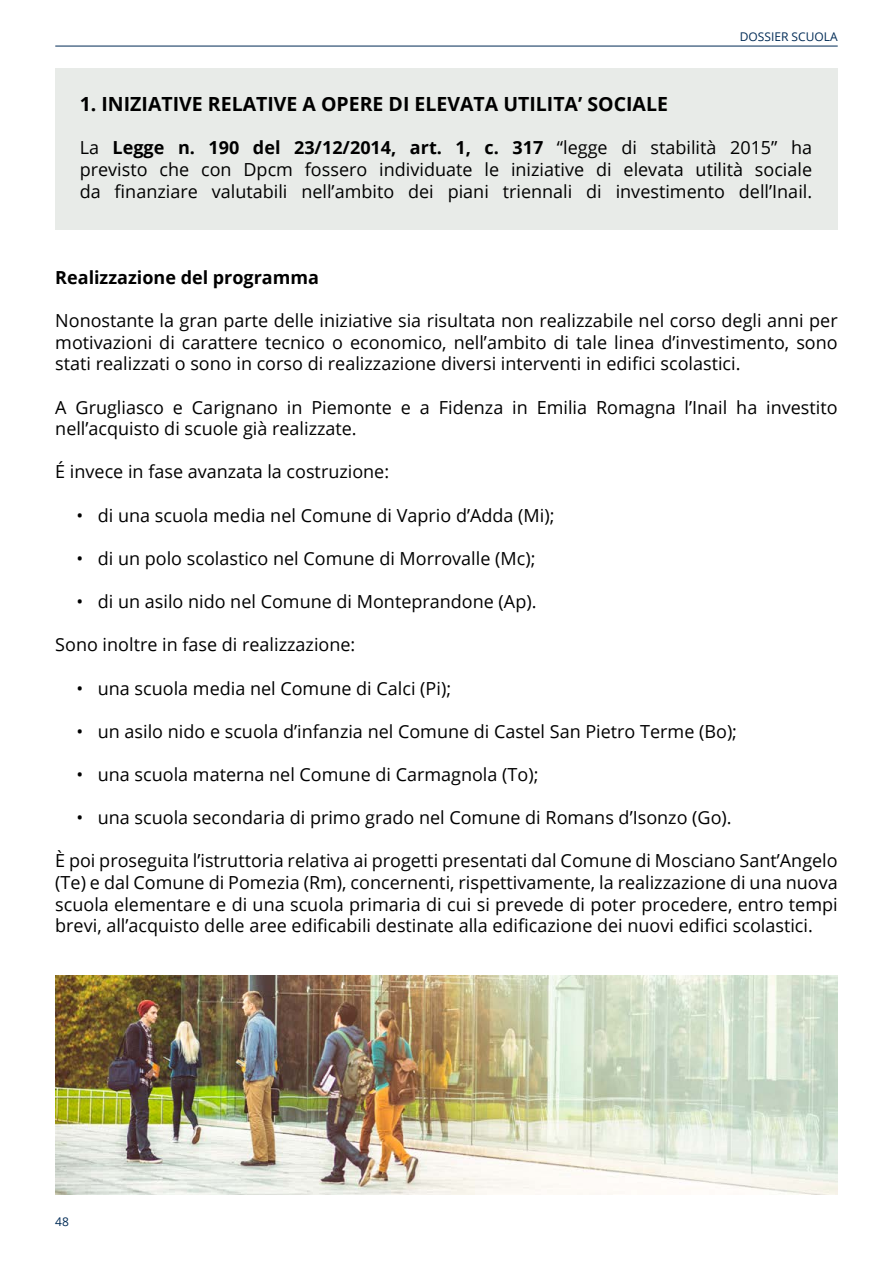
<style>
.page{position:relative;width:893px;height:1263px;background:#fff}
.page>*{position:absolute;margin:0;border:0;box-sizing:border-box;transform-origin:0 0}
.t1{font:700 19.5px "Open Sans";color:#000}
.t2{font:18px/21.6px "Open Sans";color:#000;text-align:justify}
.t3{font:700 18px "Open Sans";color:#000}
.t4{font:12px "Open Sans";color:#002b56}
.s1{font-weight:700}
</style>
<div class="page">
<hr style="left:55px;top:46px;width:783px;height:1px;background:#002b56">
<img style="left:55px;top:975px;width:783px;height:220px">
<div style="left:55px;top:68px;width:783px;height:162px;background:#e8ebe8"></div>
<p class="t4" style="left:740px;top:29px;width:99px">DOSSIER SCUOLA</p>
<p class="t1" style="left:80px;top:90px;width:590px">1. INIZIATIVE RELATIVE A OPERE DI ELEVATA UTILITA’ SOCIALE</p>
<p class="t2" style="left:80px;top:137px;width:734px">La <span class="s1">Legge n. 190 del 23/12/2014, art. 1, c. 317</span> “legge di stabilità 2015” ha previsto che con Dpcm fossero individuate le iniziative di elevata utilità sociale da finanziare valutabili nell’ambito dei piani triennali di investimento dell’Inail.</p>
<p class="t3" style="left:55px;top:265px;width:265px">Realizzazione del programma</p>
<p class="t2" style="left:55px;top:309px;width:784px">Nonostante la gran parte delle iniziative sia risultata non realizzabile nel corso degli anni per motivazioni di carattere tecnico o economico, nell’ambito di tale linea d’investimento, sono stati realizzati o sono in corso di realizzazione diversi interventi in edifici scolastici.</p>
<p class="t2" style="left:55px;top:396px;width:784px">A Grugliasco e Carignano in Piemonte e a Fidenza in Emilia Romagna l’Inail ha investito nell’acquisto di scuole già realizzate.</p>
<p class="t2" style="left:55px;top:461px;width:335px">É invece in fase avanzata la costruzione:</p>
<p class="t2" style="left:77px;top:504px;width:479px">• di una scuola media nel Comune di Vaprio d’Adda (Mi);</p>
<p class="t2" style="left:77px;top:547px;width:460px">• di un polo scolastico nel Comune di Morrovalle (Mc);</p>
<p class="t2" style="left:77px;top:590px;width:461px">• di un asilo nido nel Comune di Monteprandone (Ap).</p>
<p class="t2" style="left:55px;top:633px;width:302px">Sono inoltre in fase di realizzazione:</p>
<p class="t2" style="left:77px;top:677px;width:376px">• una scuola media nel Comune di Calci (Pi);</p>
<p class="t2" style="left:77px;top:720px;width:662px">• un asilo nido e scuola d’infanzia nel Comune di Castel San Pietro Terme (Bo);</p>
<p class="t2" style="left:77px;top:763px;width:463px">• una scuola materna nel Comune di Carmagnola (To);</p>
<p class="t2" style="left:77px;top:806px;width:657px">• una scuola secondaria di primo grado nel Comune di Romans d’Isonzo (Go).</p>
<p class="t2" style="left:55px;top:849px;width:784px">È poi proseguita l’istruttoria relativa ai progetti presentati dal Comune di Mosciano Sant’Angelo (Te) e dal Comune di Pomezia (Rm), concernenti, rispettivamente, la realizzazione di una nuova scuola elementare e di una scuola primaria di cui si prevede di poter procedere, entro tempi brevi, all’acquisto delle aree edificabili destinate alla edificazione dei nuovi edifici scolastici.</p>
<p class="t4" style="left:55px;top:1213px;width:15px">48</p>
</div>
